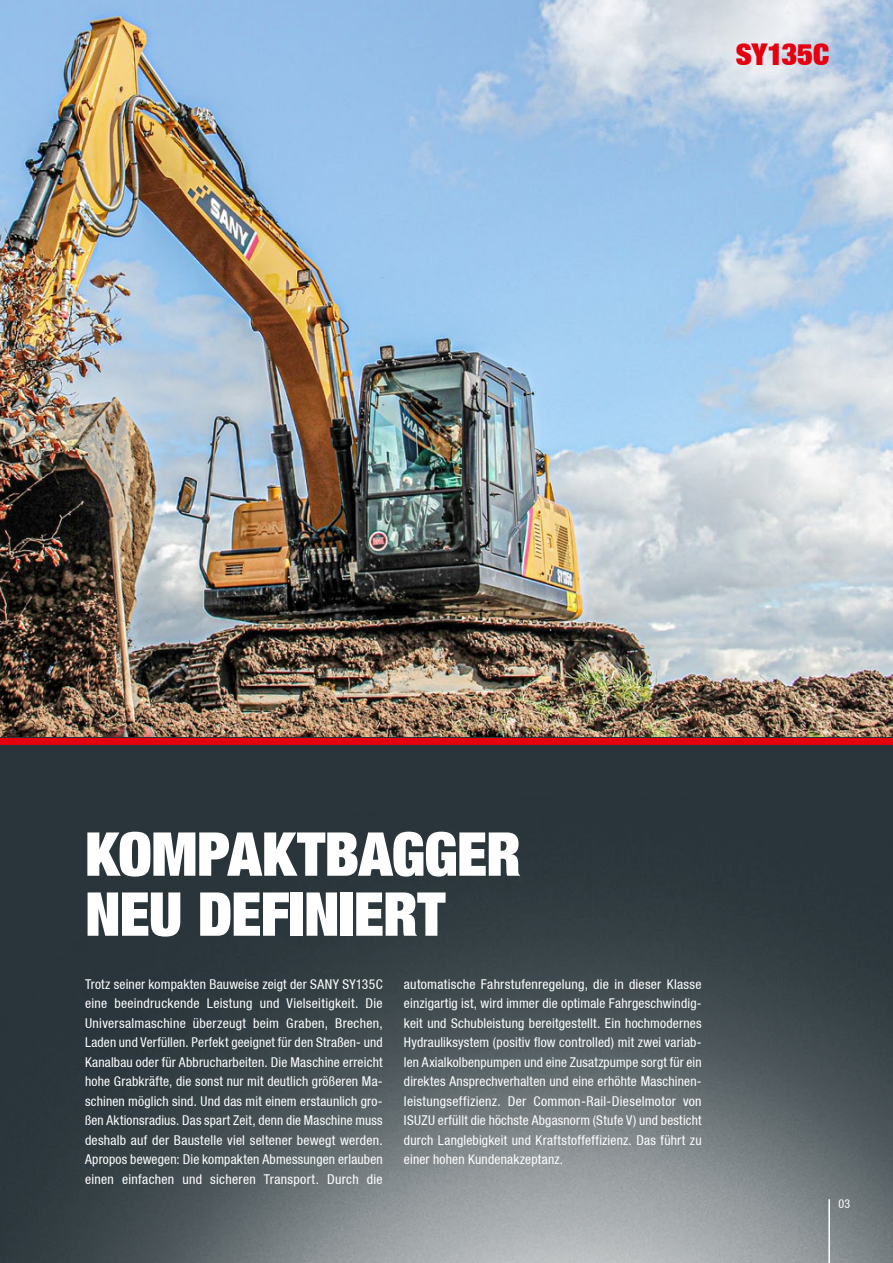
<style>
.page{position:relative;width:893px;height:1263px;background:#fff}
.page>*{position:absolute;margin:0;border:0;box-sizing:border-box;transform-origin:0 0}
.t1{font:900 60px/60px "Context Reprise Extra Black S Si Extra";letter-spacing:-.01em;color:#fff}
.t2{font:900 30px "Context Reprise Extra Black S Si Extra";letter-spacing:-.01em;color:#e3000f}
.t3{font:13.5px/19.5px "Context Reprise Condensed S Si Condensed";letter-spacing:.02em;color:#fff;text-align:justify}
.t4{font:12px "Context Reprise Condensed S Si Condensed";color:#fff}
</style>
<div class="page">
<img style="left:0;top:0;width:893px;height:738px">
<img style="left:0;top:744px;width:893px;height:519px">
<div style="left:0;top:738px;width:893px;height:6px;background:#e3000f"></div>
<hr style="left:828px;top:1199px;width:2px;height:64px;background:#fff">
<h2 class="t2" style="left:736px;top:35px;width:95px">SY135C</h2>
<h1 class="t1" style="left:85px;top:823px;width:437px">KOMPAKTBAGGER<br>NEU DEFINIERT</h1>
<p class="t3" style="left:85px;top:974px;width:299px">Trotz seiner kompakten Bauweise zeigt der SANY SY135C eine beeindruckende Leistung und Vielseitigkeit. Die Universalmaschine überzeugt beim Graben, Brechen, Laden und Verfüllen. Perfekt geeignet für den Straßen- und Kanalbau oder für Abbrucharbeiten. Die Maschine erreicht hohe Grabkräfte, die sonst nur mit deutlich größeren Ma&shy;schinen möglich sind. Und das mit einem erstaunlich gro&shy;ßen Aktionsradius. Das spart Zeit, denn die Maschine muss deshalb auf der Baustelle viel seltener bewegt werden.<br>Apropos bewegen: Die kompakten Abmessungen erlauben einen einfachen und sicheren Transport. Durch die</p>
<p class="t3" style="left:404px;top:974px;width:299px">automatische Fahrstufenregelung, die in dieser Klasse einzigartig ist, wird immer die optimale Fahrgeschwindig&shy;keit und Schubleistung bereitgestellt. Ein hochmodernes Hydrauliksystem (positiv flow controlled) mit zwei variab&shy;len Axialkolbenpumpen und eine Zusatzpumpe sorgt für ein direktes Ansprechverhalten und eine erhöhte Maschinen&shy;leistungseffizienz. Der Common-Rail-Dieselmotor von ISUZU erfüllt die höchste Abgasnorm (Stufe V) und besticht durch Langlebigkeit und Kraftstoffeffizienz. Das führt zu einer hohen Kundenakzeptanz.</p>
<p class="t4" style="left:838px;top:1197px;width:13px">03</p>
</div>
